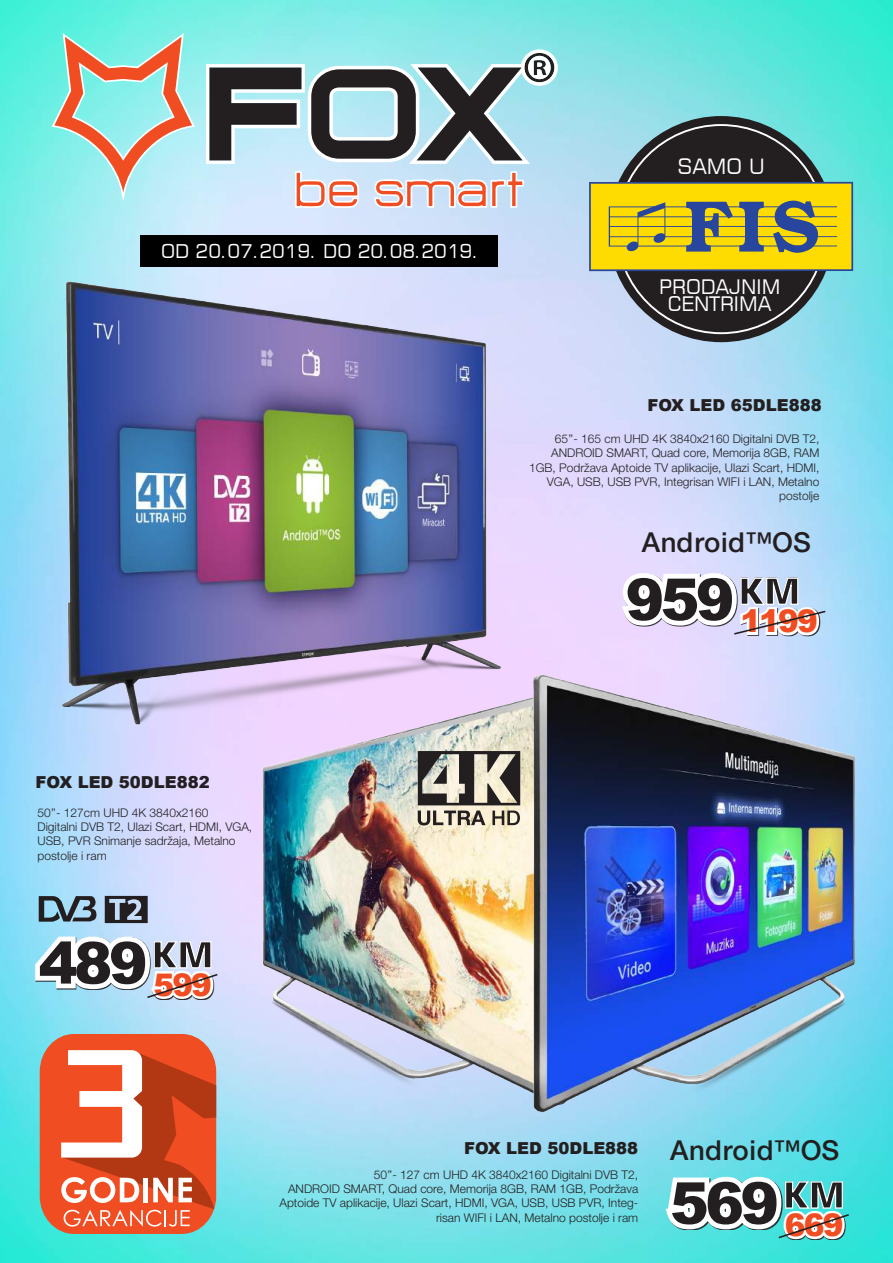
<style>
.page{position:relative;width:893px;height:1263px;background:#fff}
.page>*{position:absolute;margin:0;border:0;box-sizing:border-box;transform-origin:0 0}
.t1{font:900 57.9px "Arial";letter-spacing:-.06em;color:#231f20}
.t2{font:700 35.85px "Square 721 BT";color:#231f20}
.t3{font:900 31.05px "Arial";color:#f04d22}
.t4{font:500 27.45px "Helvetica Neue LT Pro";letter-spacing:.02em;color:#231f20}
.t5{font:21px "Square 721 BT";color:#fff}
.t6{font:19.95px/17.2px "Square 721 BT";color:#fff;text-align:center}
.t7{font:18.9px "Square 721 BT";color:#fff}
.t8{font:900 16.5px "Arial";color:#231f20}
.t9{font:300 12px/14.4px "Helvetica Neue LT Pro";color:#231f20;text-align:right}
</style>
<div class="page">
<img style="left:0;top:0;width:893px;height:1263px">
<img style="left:211px;top:747px;width:270px;height:391px">
<img style="left:481px;top:654px;width:412px;height:493px">
<img style="left:54px;top:262px;width:483px;height:485px">
<div style="left:141px;top:235px;width:357px;height:32px;background:#000"></div>
<div style="left:608px;top:116px;width:226px;height:226px;background:#231f20;border-radius:50%"></div>
<svg style="left:589px;top:182px;width:264px;height:89px;background:#cbb826"></svg>
<svg style="left:52px;top:33px;width:143px;height:168px;background:#acccc2"></svg>
<svg style="left:295px;top:171px;width:229px;height:37px"></svg>
<svg style="left:206px;top:49px;width:352px;height:115px;background:#849fa4"></svg>
<div style="left:40px;top:1034px;width:176px;height:200px;background:#f04d22;border-radius:36px"></div>
<svg style="left:61px;top:1050px;width:155px;height:176px"></svg>
<svg style="left:659px;top:1169px;width:192px;height:74px"></svg>
<svg style="left:615px;top:565px;width:212px;height:74px"></svg>
<svg style="left:418px;top:751px;width:102px;height:74px;background:#8f897e"></svg>
<svg style="left:30px;top:896px;width:189px;height:107px"></svg>
<h3 class="t7" style="left:161px;top:240px;width:319px">OD 20.07.2019. DO 20.08.2019.</h3>
<h3 class="t5" style="left:677px;top:153px;width:89px">SAMO U</h3>
<h3 class="t6" style="left:659px;top:278px;width:123px">PRODAJNIM<br>CENTRIMA</h3>
<h3 class="t8" style="left:647px;top:393px;width:176px">FOX LED 65DLE888</h3>
<p class="t9" style="left:529px;top:431px;width:292px">65’’- 165 cm UHD 4K 3840x2160 Digitalni DVB T2, ANDROID SMART, Quad core, Memorija 8GB, RAM 1GB, Podržava Aptoide TV aplikacije, Ulazi Scart, HDMI, VGA, USB, USB PVR, Integrisan WIFI i LAN, Metalno postolje</p>
<h3 class="t4" style="left:642px;top:526px;width:171px">Android™OS</h3>
<h3 class="t3" style="left:626px;top:599px;width:194px"><sup>959</sup> 1199</h3>
<h2 class="t2" style="left:738px;top:570px;width:64px">KM</h2>
<h3 class="t8" style="left:35px;top:770px;width:176px">FOX LED 50DLE882</h3>
<p class="t9" style="left:38px;top:805px;width:216px;text-align:left">50’’- 127cm UHD 4K 3840x2160<br>Digitalni DVB T2, Ulazi Scart, HDMI, VGA,<br>USB, PVR Snimanje sadržaja, Metalno postolje i ram</p>
<h1 class="t1" style="left:39px;top:921px;width:175px">489 <sub>599</sub></h1>
<h2 class="t2" style="left:152px;top:933px;width:64px">KM</h2>
<h3 class="t8" style="left:464px;top:1136px;width:176px">FOX LED 50DLE888</h3>
<p class="t9" style="left:279px;top:1167px;width:360px">50’’- 127 cm UHD 4K 3840x2160 Digitalni DVB T2,<br>ANDROID SMART, Quad core, Memorija 8GB, RAM 1GB, Podržava Aptoide TV aplikacije, Ulazi Scart, HDMI, VGA, USB, USB PVR, Integ&shy;risan WIFI i LAN, Metalno postolje i ram</p>
<h3 class="t4" style="left:670px;top:1134px;width:171px">Android™OS</h3>
<h1 class="t1" style="left:670px;top:1161px;width:175px">569 <sub>669</sub></h1>
<h2 class="t2" style="left:783px;top:1173px;width:64px">KM</h2>
</div>
